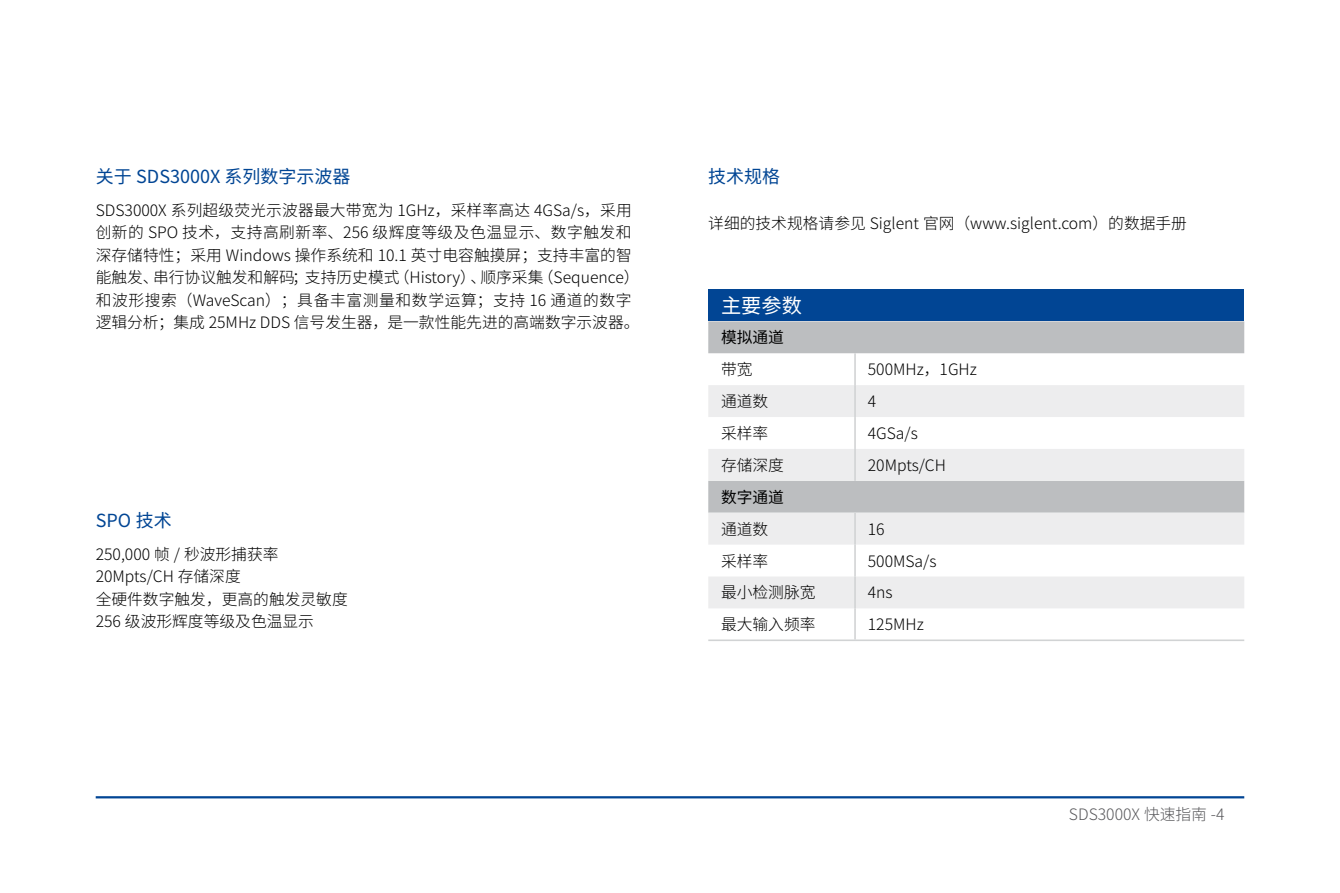
<style>
.page{position:relative;width:1340px;height:893px;background:#fff}
.page>*{position:absolute;margin:0;border:0;box-sizing:border-box;transform-origin:0 0}
.t1{font:20.25px "Source Han Sans SC";color:#fff}
.t2{font:18px "Source Han Sans SC";color:#014594}
.t3{font:300 15.75px/22.5px "Source Han Sans SC";color:#000}
.t4{font:300 15.75px "Source Han Sans SC";color:#58585b}
.t5{font:15.75px "Source Han Sans SC";color:#000}
</style>
<div class="page">
<hr style="left:96px;top:796px;width:1148px;height:2px;background:#014594">
<div style="left:708px;top:289px;width:536px;height:32px;background:#014594"></div>
<svg style="left:708px;top:321px;width:536px;height:64px"></svg>
<svg style="left:708px;top:385px;width:536px;height:223px;fill:#ededee"></svg>
<hr style="left:854px;top:353px;width:1px;height:32px;background:#d1d3d4">
<hr style="left:854px;top:385px;width:1px;height:32px;background:#d1d3d4">
<hr style="left:854px;top:417px;width:1px;height:32px;background:#d1d3d4">
<hr style="left:854px;top:449px;width:1px;height:32px;background:#d1d3d4">
<hr style="left:854px;top:513px;width:1px;height:32px;background:#d1d3d4">
<hr style="left:854px;top:545px;width:1px;height:31px;background:#d1d3d4">
<hr style="left:854px;top:576px;width:1px;height:32px;background:#d1d3d4">
<hr style="left:854px;top:608px;width:1px;height:31px;background:#d1d3d4">
<hr style="left:708px;top:639px;width:147px;height:2px;background:#d1d3d4">
<hr style="left:855px;top:639px;width:389px;height:2px;background:#d1d3d4">
<p class="t2" style="left:96px;top:166px;width:256px">关于 SDS3000X 系列数字示波器</p>
<p class="t3" style="left:96px;top:199px;width:545px">SDS3000X 系列超级荧光示波器最大带宽为 1GHz，采样率高达 4GSa/s，采用创新的 SPO 技术，支持高刷新率、256 级辉度等级及色温显示、数字触发和深存储特性；采用 Windows 操作系统和 10.1 英寸电容触摸屏；支持丰富的智能触发、串行协议触发和解码；支持历史模式（History）、顺序采集（Sequence）和波形搜索（WaveScan）；具备丰富测量和数学运算；支持 16 通道的数字逻辑分析；集成 25MHz DDS 信号发生器，是一款性能先进的高端数字示波器。</p>
<p class="t2" style="left:96px;top:510px;width:77px">SPO 技术</p>
<p class="t3" style="left:96px;top:543px;width:253px">250,000 帧 / 秒波形捕获率<br>20Mpts/CH 存储深度<br>全硬件数字触发，更高的触发灵敏度<br>256 级波形辉度等级及色温显示</p>
<p class="t2" style="left:708px;top:166px;width:73px">技术规格</p>
<p class="t3" style="left:708px;top:212px;width:480px">详细的技术规格请参见 Siglent 官网（www.siglent.com）的数据手册</p>
<p class="t1" style="left:721px;top:294px;width:82px">主要参数</p>
<p class="t5" style="left:721px;top:329px;width:64px">模拟通道</p>
<p class="t3" style="left:721px;top:358px;width:33px">带宽</p>
<p class="t3" style="left:867px;top:358px;width:111px">500MHz，1GHz</p>
<p class="t3" style="left:721px;top:390px;width:49px">通道数</p>
<p class="t3" style="left:867px;top:390px;width:10px">4</p>
<p class="t3" style="left:721px;top:422px;width:49px">采样率</p>
<p class="t3" style="left:867px;top:422px;width:52px">4GSa/s</p>
<p class="t3" style="left:721px;top:454px;width:64px">存储深度</p>
<p class="t3" style="left:867px;top:454px;width:80px">20Mpts/CH</p>
<p class="t5" style="left:721px;top:488px;width:64px">数字通道</p>
<p class="t3" style="left:721px;top:518px;width:49px">通道数</p>
<p class="t3" style="left:867px;top:518px;width:18px">16</p>
<p class="t3" style="left:721px;top:550px;width:49px">采样率</p>
<p class="t3" style="left:867px;top:550px;width:70px">500MSa/s</p>
<p class="t3" style="left:721px;top:582px;width:96px">最小检测脉宽</p>
<p class="t3" style="left:867px;top:582px;width:26px">4ns</p>
<p class="t3" style="left:721px;top:614px;width:96px">最大输入频率</p>
<p class="t3" style="left:867px;top:614px;width:57px">125MHz</p>
<p class="t4" style="left:1068px;top:805px;width:157px">SDS3000X 快速指南 -4</p>
</div>
